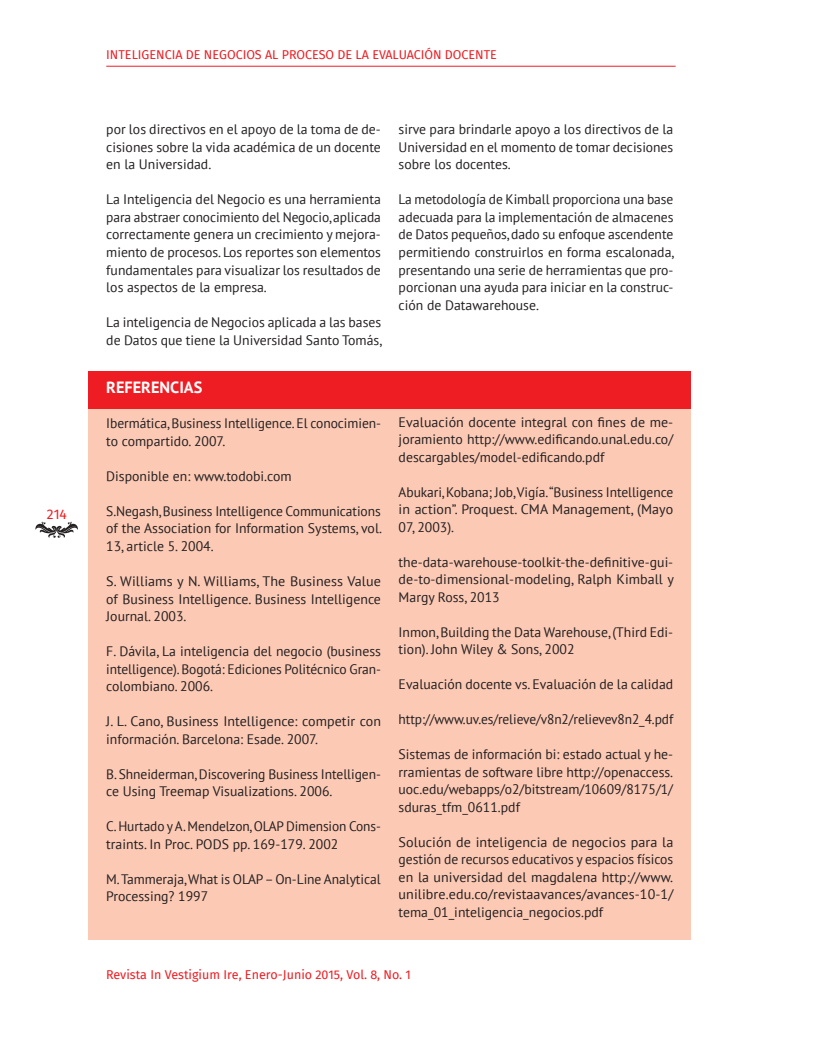
<style>
.page{position:relative;width:815px;height:1046px;background:#fff}
.page>*{position:absolute;margin:0;border:0;box-sizing:border-box;transform-origin:0 0}
.subtitulos{font:700 16.25px "PT Sans";color:#fff}
.parrafos{font:13.75px/17.5px "PT Sans";color:#231f20;text-align:justify}
.t1{font:13.75px "Fira Sans";color:#ee1d23}
.t2{font:12.5px "Fira Sans";color:#ee1d23}
</style>
<div class="page">
<hr style="left:106px;top:66px;width:570px;height:1px;background:#ee1d23">
<svg style="left:35px;top:521px;width:43px;height:17px"></svg>
<div style="left:89px;top:371px;width:602px;height:37px;background:#ee1d23"></div>
<div style="left:89px;top:408px;width:602px;height:531px;background:#fcc9b4"></div>
<p class="t1" style="left:47px;top:504px;width:22px">214</p>
<p class="t2" style="left:106px;top:46px;width:392px">INTELIGENCIA DE NEGOCIOS AL PROCESO DE LA EVALUACIÓN DOCENTE</p>
<p class="parrafos" style="left:106px;top:120px;width:276px">por los directivos en el apoyo de la toma de de&shy;cisiones sobre la vida académica de un docente en la Universidad.</p>
<p class="parrafos" style="left:106px;top:190px;width:276px">La Inteligencia del Negocio es una herramienta para abstraer conocimiento del Negocio, aplicada correctamente genera un crecimiento y mejora&shy;miento de procesos. Los reportes son elementos fundamentales para visualizar los resultados de los aspectos de la empresa.</p>
<p class="parrafos" style="left:106px;top:313px;width:277px">La inteligencia de Negocios aplicada a las bases de Datos que tiene la Universidad Santo Tomás,</p>
<p class="subtitulos" style="left:106px;top:377px;width:98px">REFERENCIAS</p>
<p class="parrafos" style="left:106px;top:414px;width:276px">Ibermática, Business Intelligence. El conocimien&shy;to compartido. 2007.</p>
<p class="parrafos" style="left:106px;top:467px;width:187px">Disponible en: www.todobi.com</p>
<p class="parrafos" style="left:106px;top:502px;width:277px">S.Negash, Business Intelligence Communications of the Association for Information Systems, vol.<br>13, article 5. 2004.</p>
<p class="parrafos" style="left:106px;top:572px;width:276px">S. Williams y N. Williams, The Business Value of Business Intelligence. Business Intelligence Journal. 2003.</p>
<p class="parrafos" style="left:106px;top:642px;width:276px">F. Dávila, La inteligencia del negocio (business intelligence). Bogotá: Ediciones Politécnico Gran&shy;colombiano. 2006.</p>
<p class="parrafos" style="left:106px;top:712px;width:276px">J. L. Cano, Business Intelligence: competir con información. Barcelona: Esade. 2007.</p>
<p class="parrafos" style="left:106px;top:764px;width:276px">B. Shneiderman, Discovering Business Intelligen&shy;ce Using Treemap Visualizations. 2006.</p>
<p class="parrafos" style="left:106px;top:817px;width:276px">C. Hurtado y A. Mendelzon, OLAP Dimension Cons&shy;traints. In Proc. PODS pp. 169-179. 2002</p>
<p class="parrafos" style="left:106px;top:869px;width:276px">M. Tammeraja, What is OLAP – On-Line Analytical<br>Processing? 1997</p>
<p class="parrafos" style="left:399px;top:120px;width:276px">sirve para brindarle apoyo a los directivos de la Universidad en el momento de tomar decisiones sobre los docentes.</p>
<p class="parrafos" style="left:399px;top:190px;width:277px">La metodología de Kimball proporciona una base adecuada para la implementación de almacenes de Datos pequeños, dado su enfoque ascendente permitiendo construirlos en forma escalonada, presentando una serie de herramientas que pro&shy;porcionan una ayuda para iniciar en la construc&shy;ción de Datawarehouse.</p>
<p class="parrafos" style="left:399px;top:412px;width:276px">Evaluación docente integral con fines de me&shy;joramiento http://www.edificando.unal.edu.co/ descargables/model-edificando.pdf</p>
<p class="parrafos" style="left:399px;top:482px;width:276px">Abukari, Kobana; Job, Vigía.“Business Intelligence in action”. Proquest. CMA Management, (Mayo 07, 2003).</p>
<p class="parrafos" style="left:399px;top:552px;width:277px">the-data-warehouse-toolkit-the-definitive-gui&shy;de-to-dimensional-modeling, Ralph Kimball y Margy Ross, 2013</p>
<p class="parrafos" style="left:399px;top:622px;width:276px">Inmon, Building the Data Warehouse, (Third Edi&shy;tion). John Wiley &amp; Sons, 2002</p>
<p class="parrafos" style="left:399px;top:675px;width:276px">Evaluación docente vs. Evaluación de la calidad</p>
<p class="parrafos" style="left:399px;top:710px;width:276px">http://www.uv.es/relieve/v8n2/relievev8n2_4.pdf</p>
<p class="parrafos" style="left:399px;top:745px;width:276px">Sistemas de información bi: estado actual y he&shy;rramientas de software libre http://openaccess. uoc.edu/webapps/o2/bitstream/10609/8175/1/ sduras_tfm_0611.pdf</p>
<p class="parrafos" style="left:399px;top:832px;width:276px">Solución de inteligencia de negocios para la gestión de recursos educativos y espacios físicos en la universidad del magdalena http://www. unilibre.edu.co/revistaavances/avances-10-1/ tema_01_inteligencia_negocios.pdf</p>
<p class="t2" style="left:106px;top:964px;width:306px">Revista In Vestigium Ire, Enero-Junio 2015, Vol. 8, No. 1</p>
</div>
